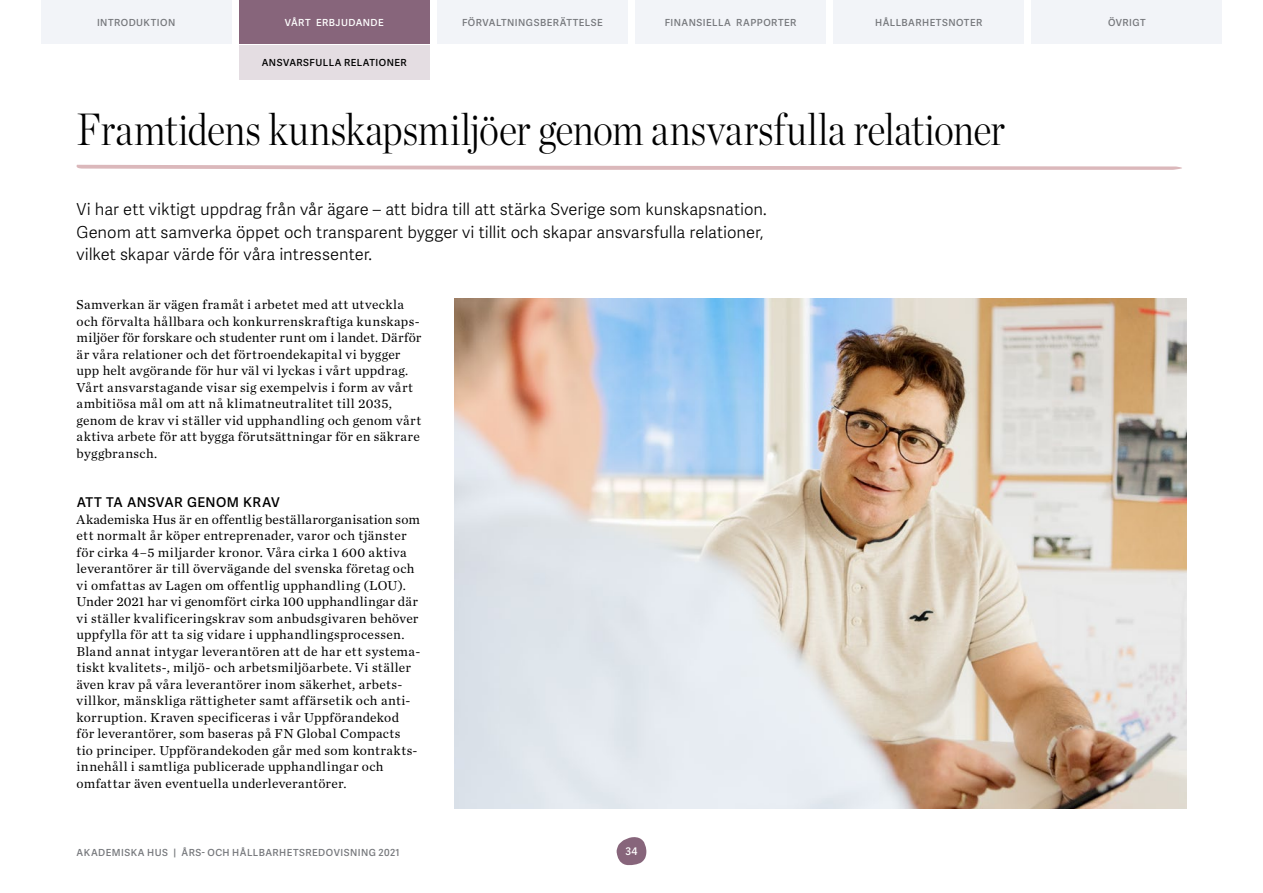
<style>
.page{position:relative;width:1263px;height:893px;background:#fff}
.page>*{position:absolute;margin:0;border:0;box-sizing:border-box;transform-origin:0 0}
.t1{font:300 45px "Chronicle Disp Cond";letter-spacing:-.01em;color:#000}
.t2{font:300 16.5px/22.5px "Adelle Sans";color:#000}
.t3{font:13.5px/16.5px "Chronicle Text G1";letter-spacing:.025em;color:#000}
.t4{font:600 13.5px "Adelle Sans";letter-spacing:.03em;color:#000}
.t5{font:600 10.5px "Adelle Sans";color:#fff}
.t6{font:600 9.75px "Adelle Sans";letter-spacing:.05em;color:#76787c}
.t7{font:600 9.75px "Adelle Sans";letter-spacing:.045em;color:#000}
.t8{font:600 9.75px "Adelle Sans";letter-spacing:.045em;color:#fff}
</style>
<div class="page">
<svg style="left:616px;top:837px;width:30px;height:29px"></svg>
<img style="left:455px;top:298px;width:731px;height:511px">
<svg style="left:76px;top:165px;width:1106px;height:5px"></svg>
<div style="left:41px;top:0;width:190px;height:43px;background:#f2f4f8"></div>
<div style="left:239px;top:0;width:190px;height:43px;background:#87657b"></div>
<div style="left:437px;top:0;width:191px;height:43px;background:#f2f4f8"></div>
<div style="left:635px;top:0;width:191px;height:43px;background:#f2f4f8"></div>
<div style="left:833px;top:0;width:191px;height:43px;background:#f2f4f8"></div>
<div style="left:1031px;top:0;width:191px;height:43px;background:#f2f4f8"></div>
<div style="left:239px;top:46px;width:190px;height:34px;background:#e4dde2"></div>
<p class="t6" style="left:97px;top:17px;width:80px">INTRODUKTION</p>
<p class="t8" style="left:285px;top:17px;width:101px">VÅRT ERBJUDANDE</p>
<p class="t6" style="left:462px;top:17px;width:142px">FÖRVALTNINGSBERÄTTELSE</p>
<p class="t6" style="left:665px;top:17px;width:133px">FINANSIELLA RAPPORTER</p>
<p class="t6" style="left:875px;top:17px;width:109px">HÅLLBARHETSNOTER</p>
<p class="t6" style="left:1108px;top:17px;width:39px">ÖVRIGT</p>
<p class="t7" style="left:262px;top:57px;width:147px">ANSVARSFULLA RELATIONER</p>
<h1 class="t1" style="left:77px;top:95px;width:930px">Framtidens kunskapsmiljöer genom ansvarsfulla relationer</h1>
<p class="t2" style="left:77px;top:199px;width:692px">Vi har ett viktigt uppdrag från vår ägare – att bidra till att stärka Sverige som kunskapsnation.<br>Genom att samverka öppet och transparent bygger vi tillit och skapar ansvarsfulla relationer, vilket skapar värde för våra intressenter.</p>
<p class="t3" style="left:77px;top:296px;width:346px">Samverkan är vägen framåt i arbetet med att utveckla och förvalta hållbara och konkurrenskraftiga kunskaps&shy;miljöer för forskare och studenter runt om i landet. Därför är våra relationer och det förtroendekapital vi bygger upp helt avgörande för hur väl vi lyckas i vårt uppdrag.<br>Vårt ansvarstagande visar sig exempelvis i form av vårt ambitiösa mål om att nå klimatneutralitet till 2035, genom de krav vi ställer vid upphandling och genom vårt aktiva arbete för att bygga förutsättningar för en säkrare byggbransch.</p>
<p class="t4" style="left:77px;top:494px;width:205px">ATT TA ANSVAR GENOM KRAV</p>
<p class="t3" style="left:77px;top:510px;width:345px">Akademiska Hus är en offentlig beställarorganisation som ett normalt år köper entreprenader, varor och tjänster för cirka 4–5 miljarder kronor. Våra cirka 1 600 aktiva leverantörer är till övervägande del svenska företag och vi omfattas av Lagen om offentlig upphandling (LOU).<br>Under 2021 har vi genomfört cirka 100 upphandlingar där vi ställer kvalificeringskrav som anbudsgivaren behöver uppfylla för att ta sig vidare i upphandlingsprocessen.<br>Bland annat intygar leverantören att de har ett systema&shy;tiskt kvalitets-, miljö- och arbetsmiljöarbete. Vi ställer även krav på våra leverantörer inom säkerhet, arbets&shy;villkor, mänskliga rättigheter samt affärsetik och anti&shy;korruption. Kraven specificeras i vår Uppförandekod<br>för leverantörer, som baseras på FN Global Compacts tio principer. Uppförandekoden går med som kontrakts&shy;innehåll i samtliga publicerade upphandlingar och omfattar även eventuella underleverantörer.</p>
<p class="t6" style="left:77px;top:847px;width:325px">AKADEMISKA HUS | ÅRS- OCH HÅLLBARHETSREDOVISNING 2021</p>
<p class="t5" style="left:625px;top:845px;width:14px">34</p>
</div>
